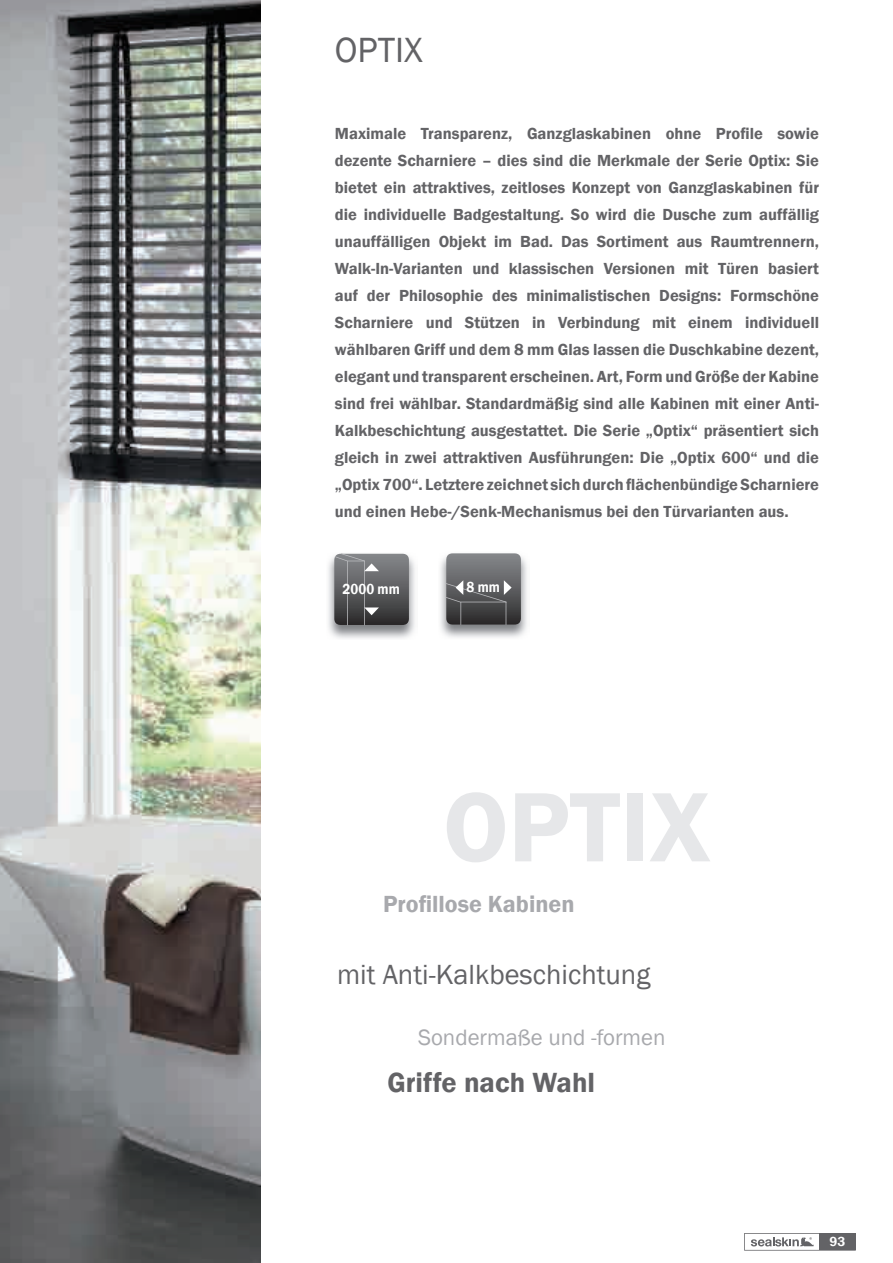
<style>
.page{position:relative;width:893px;height:1263px;background:#fff}
.page>*{position:absolute;margin:0;border:0;box-sizing:border-box;transform-origin:0 0}
.t1{font:600 102px "Franklin Gothic";color:#e6e7e9}
.t2{font:36px "Franklin Gothic";color:#636366}
.t3{font:28.5px "Franklin Gothic";color:#636366}
.t4{font:600 28.5px "Franklin Gothic";color:#636366}
.t5{font:600 24px "Franklin Gothic";color:#a8a9ad}
.t6{font:22.8px "Franklin Gothic";color:#a8a9ad}
.t7{font:600 16.5px/27px "Franklin Gothic";color:#636366;text-align:justify}
.t8{font:600 15px "Franklin Gothic";color:#fff;scale:.9 1}
.t9{font:600 13.5px "Franklin Gothic";color:#fff}
</style>
<div class="page">
<img style="left:0;top:0;width:261px;height:1263px">
<img style="left:328px;top:553px;width:87px;height:86px">
<div style="left:341px;top:553px;width:24px;height:8px;background:#dcdddd"></div>
<svg style="left:334px;top:554px;width:75px;height:71px;background:#616164"></svg>
<img style="left:440px;top:557px;width:87px;height:81px">
<svg style="left:446px;top:553px;width:75px;height:72px;background:#626365"></svg>
<svg style="left:744px;top:1233px;width:112px;height:17px"></svg>
<h2 class="t2" style="left:335px;top:28px;width:90px">OPTIX</h2>
<p class="t7" style="left:335px;top:120px;width:486px">Maximale Transparenz, Ganzglaskabinen ohne Profile sowie dezente Scharniere – dies sind die Merkmale der Serie Optix: Sie bietet ein attraktives, zeitloses Konzept von Ganzglaskabinen für die individuelle Badgestaltung. So wird die Dusche zum auffällig unauffälligen Objekt im Bad. Das Sortiment aus Raumtrennern, Walk-In-Varianten und klassischen Versionen mit Türen basiert auf der Philosophie des minimalistischen Designs: Formschöne Scharniere und Stützen in Verbindung mit einem individuell wählbaren Griff und dem 8 mm Glas lassen die Duschkabine dezent, elegant und transparent erscheinen. Art, Form und Größe der Kabine sind frei wählbar. Standardmäßig sind alle Kabinen mit einer Anti-Kalkbeschichtung ausgestattet. Die Serie „Optix“ präsentiert sich gleich in zwei attraktiven Ausführungen: Die „Optix 600“ und die „Optix 700“. Letztere zeichnet sich durch flächenbündige Scharniere und einen Hebe-/Senk-Mechanismus bei den Türvarianten aus.</p>
<p class="t8" style="left:343px;top:579px;width:65px">2000 mm</p>
<p class="t8" style="left:466px;top:578px;width:39px">8 mm</p>
<h1 class="t1" style="left:443px;top:764px;width:269px">OPTIX</h1>
<h3 class="t5" style="left:383px;top:889px;width:193px">Profillose Kabinen</h3>
<h3 class="t3" style="left:337px;top:957px;width:315px">mit Anti-Kalkbeschichtung</h3>
<h3 class="t6" style="left:418px;top:1023px;width:249px">Sondermaße und -formen</h3>
<h3 class="t4" style="left:387px;top:1065px;width:209px">Griffe nach Wahl</h3>
<p class="t9" style="left:830px;top:1233px;width:17px">93</p>
</div>
